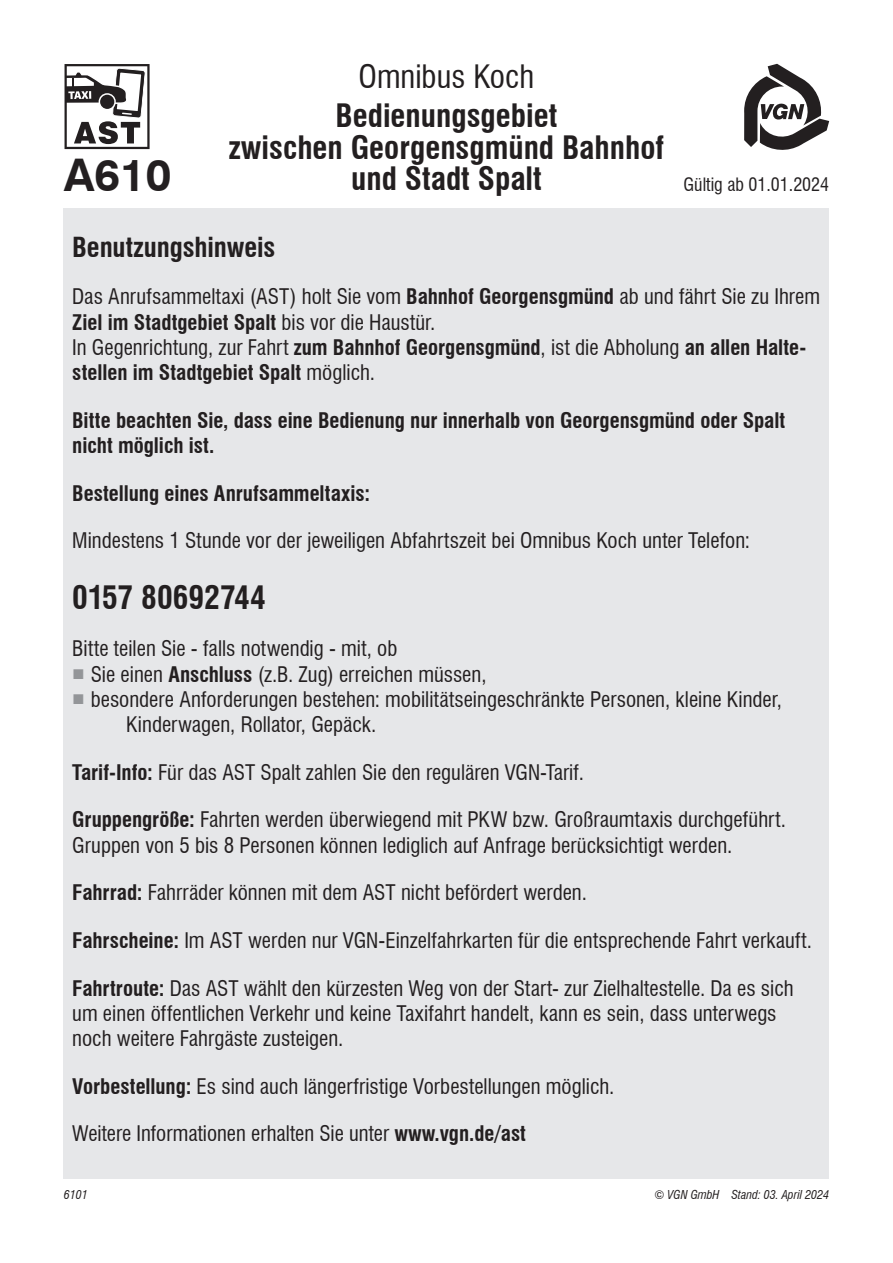
<style>
.page{position:relative;width:893px;height:1263px;background:#fff}
.page>*{position:absolute;margin:0;border:0;box-sizing:border-box;transform-origin:0 0}
.t1{font:700 45px "Swiss 721 BT";color:#231f20}
.t2{font:700 condensed 31.5px/39px "Swiss 721 BT";color:#231f20;text-align:center}
.t3{font:700 condensed 27px "Swiss 721 BT";letter-spacing:-.005em;color:#231f20}
.t4{font:condensed 21px/25.2px "Swiss 721 BT";color:#231f20}
.t5{font:700 condensed 21px/25.2px "Swiss 721 BT";letter-spacing:-.005em;color:#231f20}
.t6{font:condensed 18px "Swiss 721 BT";color:#231f20}
.t7{font:italic condensed 12px "Swiss 721 BT";color:#231f20}
.s1{font-weight:400}
.s2{font-weight:700}
.s3{font-family:"Arial";font-weight:700;font-stretch:normal;color:#939598}
</style>
<div class="page">
<svg style="left:744px;top:64px;width:85px;height:86px"></svg>
<div style="left:64px;top:208px;width:765px;height:971px;background:#e6e7e9"></div>
<svg style="left:65px;top:64px;width:85px;height:85px"></svg>
<p class="t1" style="left:64px;top:148px;width:109px">A610</p>
<p class="t2" style="left:336px;top:57px;width:223px"><span class="s1">Omnibus Koch<br></span>Bedienungsgebiet</p>
<p class="t2" style="left:229px;top:132px;width:437px;line-height:31.5px">zwischen Georgensgmünd Bahnhof und Stadt Spalt</p>
<p class="t6" style="left:684px;top:174px;width:147px">Gültig ab 01.01.2024</p>
<p class="t3" style="left:72px;top:231px;width:205px">Benutzungshinweis</p>
<p class="t4" style="left:72px;top:284px;width:749px">Das Anrufsammeltaxi (AST) holt Sie vom <span class="s2">Bahnhof Georgensgmünd</span> ab und fährt Sie zu Ihrem <span class="s2">Ziel im Stadtgebiet Spalt</span> bis vor die Haustür.<br>In Gegenrichtung, zur Fahrt <span class="s2">zum Bahnhof Georgensgmünd</span>, ist die Abholung <span class="s2">an allen Halte&shy;stellen im Stadtgebiet Spalt</span> möglich.</p>
<p class="t5" style="left:72px;top:407px;width:714px">Bitte beachten Sie, dass eine Bedienung nur innerhalb von Georgensgmünd oder Spalt nicht möglich ist.</p>
<p class="t5" style="left:72px;top:480px;width:300px">Bestellung eines Anrufsammeltaxis:</p>
<p class="t4" style="left:72px;top:528px;width:679px">Mindestens 1 Stunde vor der jeweiligen Abfahrtszeit bei Omnibus Koch unter Telefon:</p>
<p class="t2" style="left:72px;top:578px;width:195px">0157 80692744</p>
<p class="t4" style="left:72px;top:636px;width:327px">Bitte teilen Sie - falls notwendig - mit, ob</p>
<p class="t4" style="left:72px;top:661px;width:416px"><span class="s3">■</span> Sie einen <span class="s2">Anschluss</span> (z.B. Zug) erreichen müssen,</p>
<p class="t4" style="left:126px;top:686px;width:657px;text-indent:-54px"><span class="s3">■</span> besondere Anforderungen bestehen: mobilitätseingeschränkte Personen, kleine Kinder,<br>Kinderwagen, Rollator, Gepäck.</p>
<p class="t4" style="left:72px;top:759px;width:513px"><span class="s2">Tarif-Info:</span> Für das AST Spalt zahlen Sie den regulären VGN-Tarif.</p>
<p class="t4" style="left:72px;top:807px;width:715px"><span class="s2">Gruppengröße:</span> Fahrten werden überwiegend mit PKW bzw. Großraumtaxis durchgeführt.<br>Gruppen von 5 bis 8 Personen können lediglich auf Anfrage berücksichtigt werden.</p>
<p class="t4" style="left:72px;top:880px;width:516px"><span class="s2">Fahrrad:</span> Fahrräder können mit dem AST nicht befördert werden.</p>
<p class="t4" style="left:72px;top:928px;width:741px"><span class="s2">Fahrscheine:</span> Im AST werden nur VGN-Einzelfahrkarten für die entsprechende Fahrt verkauft.</p>
<p class="t4" style="left:72px;top:975px;width:723px"><span class="s2">Fahrtroute:</span> Das AST wählt den kürzesten Weg von der Start- zur Zielhaltestelle. Da es sich um einen öffentlichen Verkehr und keine Taxifahrt handelt, kann es sein, dass unterwegs noch weitere Fahrgäste zusteigen.</p>
<p class="t4" style="left:72px;top:1073px;width:544px"><span class="s2">Vorbestellung:</span> Es sind auch längerfristige Vorbestellungen möglich.</p>
<p class="t4" style="left:72px;top:1121px;width:455px">Weitere Informationen erhalten Sie unter <span class="s2">www.vgn.de/ast</span></p>
<p class="t7" style="left:64px;top:1187px;width:25px">6101</p>
<p class="t7" style="left:654px;top:1187px;width:176px">© VGN GmbH Stand: 03. April 2024</p>
</div>
